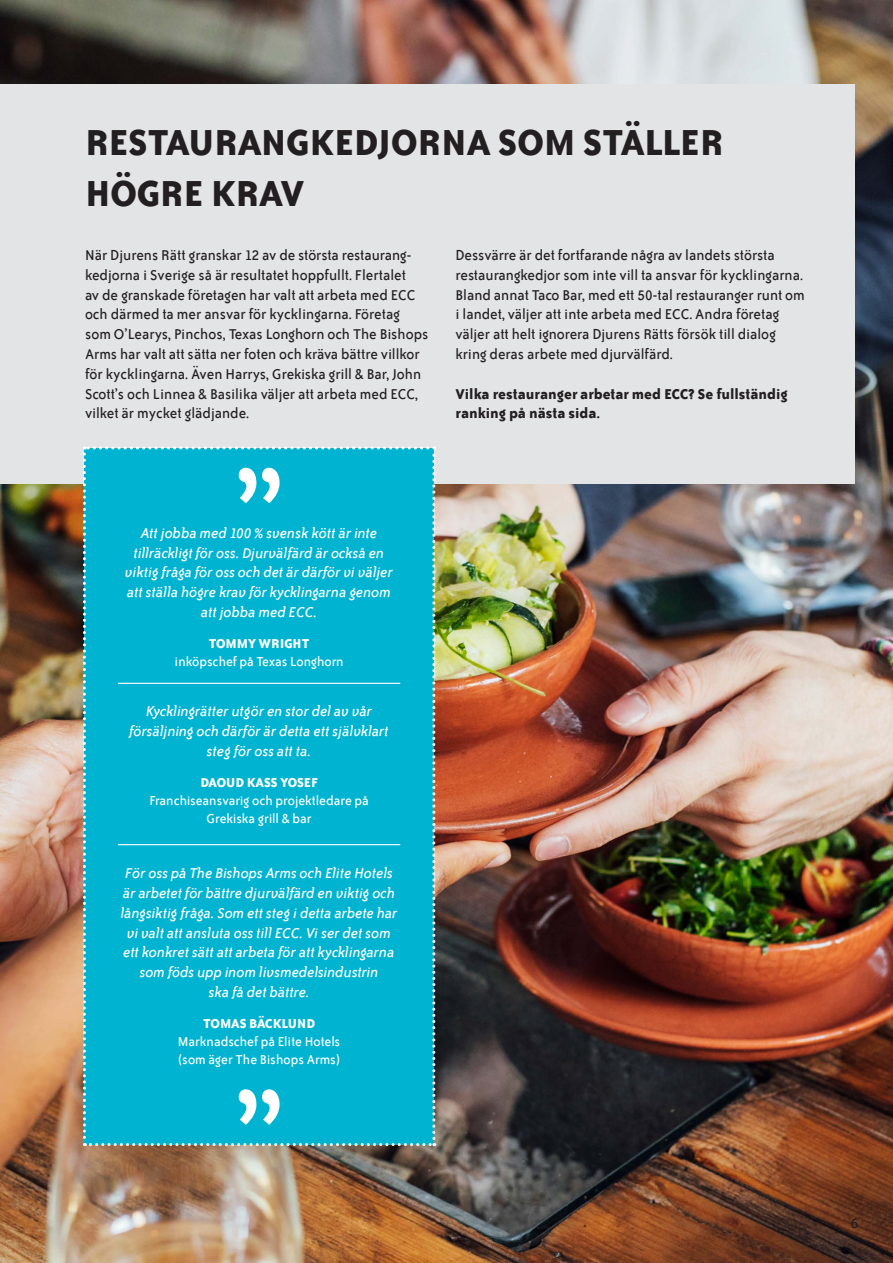
<style>
.page{position:relative;width:893px;height:1263px;background:#fff}
.page>*{position:absolute;margin:0;border:0;box-sizing:border-box;transform-origin:0 0}
.t1{font:700 42px/50.4px "ITC Bailey Sans Com";color:#231f20}
.t2{font:16.5px/19.8px "ITC Bailey Sans Com";color:#231f20}
.t3{font:italic 16.5px/19.8px "Bailey Sans ITC";color:#fff;text-align:center}
.t4{font:700 16.5px/19.8px "ITC Bailey Sans Com";color:#231f20}
.t5{font:15px/18px "ITC Bailey Sans Com";color:#fff;text-align:center}
.t6{font:700 15px "ITC Bailey Sans Com";color:#fff}
.s1{font-weight:700}
</style>
<div class="page">
<img style="left:0;top:0;width:893px;height:1263px">
<div style="left:0;top:84px;width:855px;height:399px;background:#e3e4e6"></div>
<div style="left:83px;top:446px;width:352px;height:700px;background:#00b4d1"></div>
<p class="t1" style="left:85px;top:117px;width:640px">RESTAURANGKEDJORNA SOM STÄLLER<br>HÖGRE KRAV</p>
<p class="t2" style="left:85px;top:245px;width:345px">När Djurens Rätt granskar 12 av de största restaurang&shy;kedjorna i Sverige så är resultatet hoppfullt. Flertalet<br>av de granskade företagen har valt att arbeta med ECC och därmed ta mer ansvar för kycklingarna. Företag som O’Learys, Pinchos, Texas Longhorn och The Bishops Arms har valt att sätta ner foten och kräva bättre villkor för kycklingarna. Även Harrys, Grekiska grill &amp; Bar, John Scott’s och Linnea &amp; Basilika väljer att arbeta med ECC, vilket är mycket glädjande.</p>
<p class="t2" style="left:455px;top:245px;width:351px">Dessvärre är det fortfarande några av landets största restaurangkedjor som inte vill ta ansvar för kycklingarna.<br>Bland annat Taco Bar, med ett 50-tal restauranger runt om i landet, väljer att inte arbeta med ECC. Andra företag väljer att helt ignorera Djurens Rätts försök till dialog kring deras arbete med djurvälfärd.</p>
<p class="t4" style="left:455px;top:383px;width:334px">Vilka restauranger arbetar med ECC? Se fullständig ranking på nästa sida.</p>
<p class="t3" style="left:125px;top:523px;width:269px">Att jobba med 100 % svensk kött är inte tillräckligt för oss. Djurvälfärd är också en viktig fråga för oss och det är därför vi väljer att ställa högre krav för kycklingarna genom att jobba med ECC.</p>
<p class="t6" style="left:209px;top:634px;width:102px">TOMMY WRIGHT</p>
<p class="t5" style="left:175px;top:652px;width:171px">inköpschef på Texas Longhorn</p>
<p class="t3" style="left:129px;top:702px;width:261px">Kycklingrätter utgör en stor del av vår försäljning och därför är detta ett självklart steg för oss att ta.</p>
<p class="t6" style="left:200px;top:773px;width:119px">DAOUD KASS YOSEF</p>
<p class="t5" style="left:149px;top:791px;width:221px">Franchiseansvarig och projektledare på<br>Grekiska grill &amp; bar</p>
<p class="t3" style="left:121px;top:863px;width:278px">För oss på The Bishops Arms och Elite Hotels är arbetet för bättre djurvälfärd en viktig och långsiktig fråga. Som ett steg i detta arbete har vi valt att ansluta oss till ECC. Vi ser det som ett konkret sätt att arbeta för att kycklingarna som föds upp inom livsmedelsindustrin<br>ska få det bättre.</p>
<p class="t5" style="left:178px;top:1014px;width:164px"><span class="s1">TOMAS BÄCKLUND<br></span>Marknadschef på Elite Hotels (som äger The Bishops Arms)</p>
<p class="t2" style="left:851px;top:1213px;width:9px">6</p>
</div>
